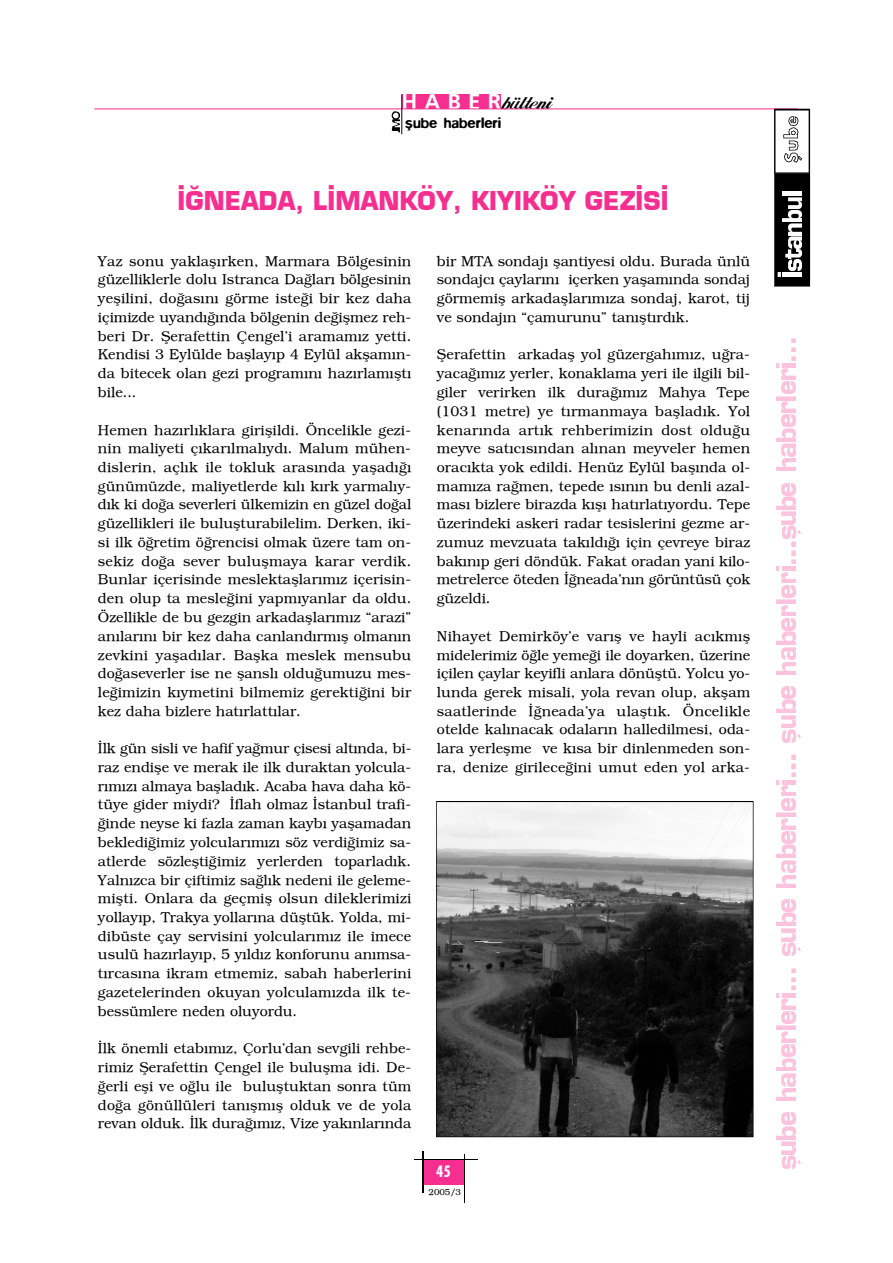
<style>
.page{position:relative;width:893px;height:1263px;background:#fff}
.page>*{position:absolute;margin:0;border:0;box-sizing:border-box;transform-origin:0 0}
.t1{font:700 27px "Eurostile";color:#f52e90;scale:.95 1}
.t2{font:21px "Alice Script";color:#000}
.t3{font:500 15px "Blur";color:#000}
.t4{font:700 condensed 15px "Futura";color:#fff}
.t5{font:14.25px/18.8px "Bookman";letter-spacing:.005em;color:#000;text-align:justify}
.t6{font:8.7px "Bookman";color:#000}
.s1{font-family:"Frugal Sans";font-weight:700;font-size:22.5px;color:#fff}
</style>
<div class="page">
<div style="left:422px;top:1160px;width:42px;height:24px;background:#f52e90"></div>
<hr style="left:422px;top:1151px;width:1px;height:41px;background:#000">
<hr style="left:464px;top:1154px;width:1px;height:49px;background:#000">
<hr style="left:414px;top:1160px;width:64px;height:1px;background:#000">
<svg style="left:391px;top:112px;width:9px;height:20px"></svg>
<div style="left:402px;top:94px;width:98px;height:15px;background:#f52e90"></div>
<hr style="left:94px;top:109px;width:703px;height:1px;background:#f52e90">
<hr style="left:401px;top:94px;width:1px;height:40px;background:#000">
<svg style="left:774px;top:109px;width:36px;height:178px"></svg>
<img style="left:783px;top:113px;width:21px;height:49px">
<img style="left:777px;top:273px;width:24px;height:4px">
<img style="left:787px;top:260px;width:14px;height:11px">
<img style="left:777px;top:249px;width:24px;height:10px">
<img style="left:787px;top:237px;width:14px;height:11px">
<img style="left:787px;top:224px;width:14px;height:11px">
<img style="left:777px;top:211px;width:24px;height:11px">
<img style="left:787px;top:198px;width:14px;height:11px">
<img style="left:777px;top:192px;width:24px;height:3px">
<img style="left:782px;top:1156px;width:18px;height:13px">
<img style="left:781px;top:1142px;width:14px;height:12px">
<img style="left:776px;top:1126px;width:19px;height:13px">
<img style="left:781px;top:1113px;width:14px;height:12px">
<img style="left:776px;top:1088px;width:19px;height:13px">
<img style="left:781px;top:1074px;width:14px;height:12px">
<img style="left:776px;top:1058px;width:19px;height:13px">
<img style="left:781px;top:1045px;width:14px;height:12px">
<img style="left:781px;top:1031px;width:14px;height:11px">
<img style="left:781px;top:1012px;width:14px;height:12px">
<img style="left:781px;top:998px;width:14px;height:11px">
<img style="left:776px;top:993px;width:19px;height:4px">
<img style="left:791px;top:986px;width:4px;height:4px">
<img style="left:791px;top:977px;width:4px;height:4px">
<img style="left:791px;top:968px;width:4px;height:4px">
<img style="left:782px;top:942px;width:18px;height:13px">
<img style="left:781px;top:929px;width:14px;height:12px">
<img style="left:776px;top:913px;width:19px;height:13px">
<img style="left:781px;top:900px;width:14px;height:12px">
<img style="left:776px;top:875px;width:19px;height:12px">
<img style="left:781px;top:860px;width:14px;height:13px">
<img style="left:776px;top:845px;width:19px;height:13px">
<img style="left:781px;top:832px;width:14px;height:12px">
<img style="left:781px;top:818px;width:14px;height:11px">
<img style="left:781px;top:798px;width:14px;height:13px">
<img style="left:781px;top:785px;width:14px;height:11px">
<img style="left:776px;top:780px;width:19px;height:4px">
<img style="left:791px;top:773px;width:4px;height:4px">
<img style="left:791px;top:764px;width:4px;height:4px">
<img style="left:791px;top:755px;width:4px;height:4px">
<img style="left:782px;top:729px;width:18px;height:13px">
<img style="left:781px;top:716px;width:14px;height:12px">
<img style="left:776px;top:700px;width:19px;height:13px">
<img style="left:781px;top:687px;width:14px;height:12px">
<img style="left:776px;top:662px;width:19px;height:12px">
<img style="left:781px;top:647px;width:14px;height:13px">
<img style="left:776px;top:632px;width:19px;height:13px">
<img style="left:781px;top:618px;width:14px;height:13px">
<img style="left:781px;top:605px;width:14px;height:11px">
<img style="left:781px;top:585px;width:14px;height:13px">
<img style="left:781px;top:572px;width:14px;height:11px">
<img style="left:776px;top:567px;width:19px;height:4px">
<img style="left:791px;top:559px;width:4px;height:5px">
<img style="left:791px;top:551px;width:4px;height:4px">
<img style="left:791px;top:542px;width:4px;height:4px">
<img style="left:782px;top:526px;width:18px;height:13px">
<img style="left:781px;top:512px;width:14px;height:12px">
<img style="left:776px;top:496px;width:19px;height:13px">
<img style="left:781px;top:483px;width:14px;height:12px">
<img style="left:776px;top:459px;width:19px;height:12px">
<img style="left:781px;top:444px;width:14px;height:12px">
<img style="left:776px;top:428px;width:19px;height:13px">
<img style="left:781px;top:415px;width:14px;height:12px">
<img style="left:781px;top:402px;width:14px;height:11px">
<img style="left:781px;top:382px;width:14px;height:12px">
<img style="left:781px;top:369px;width:14px;height:10px">
<img style="left:776px;top:364px;width:19px;height:4px">
<img style="left:791px;top:356px;width:4px;height:4px">
<img style="left:791px;top:347px;width:4px;height:4px">
<img style="left:791px;top:338px;width:4px;height:5px">
<svg style="left:436px;top:801px;width:317px;height:336px;background:#5a5a5a"></svg>
<h2 class="t2" style="left:401px;top:89px;width:150px"><span class="s1">H A B E R</span>bülteni</h2>
<p class="t3" style="left:405px;top:114px;width:98px">flube haberleri</p>
<h1 class="t1" style="left:177px;top:188px;width:518px">‹⁄NEADA, L‹MANKÖY, KIYIKÖY GEZ‹S‹</h1>
<p class="t5" style="left:98px;top:251px;width:315px">Yaz sonu yaklafl›rken, Marmara Bölgesinin güzelliklerle dolu Istranca Da¤lar› bölgesinin yeflilini, do¤as›n› görme iste¤i bir kez daha içimizde uyand›¤›nda bölgenin de¤iflmez reh&shy;beri Dr. fierafettin Çengel’i aramam›z yetti.<br>Kendisi 3 Eylülde bafllay›p 4 Eylül akflam›n&shy;da bitecek olan gezi program›n› haz›rlam›flt› bile...</p>
<p class="t5" style="left:98px;top:420px;width:315px">Hemen haz›rl›klara giriflildi. Öncelikle gezi&shy;nin maliyeti ç›kar›lmal›yd›. Malum mühen&shy;dislerin, açl›k ile tokluk aras›nda yaflad›¤› günümüzde, maliyetlerde k›l› k›rk yarmal›y&shy;d›k ki do¤a severleri ülkemizin en güzel do¤al güzellikleri ile buluflturabilelim. Derken, iki&shy;si ilk ö¤retim ö¤rencisi olmak üzere tam on&shy;sekiz do¤a sever buluflmaya karar verdik.<br>Bunlar içerisinde meslektafllar›m›z içerisin&shy;den olup ta mesle¤ini yapm›yanlar da oldu.<br>Özellikle de bu gezgin arkadafllar›m›z “arazi” an›lar›n› bir kez daha canland›rm›fl olman›n zevkini yaflad›lar. Baflka meslek mensubu do¤aseverler ise ne flansl› oldu¤umuzu mes&shy;le¤imizin k›ymetini bilmemiz gerekti¤ini bir kez daha bizlere hat›rlatt›lar.</p>
<p class="t5" style="left:98px;top:739px;width:315px">‹lk gün sisli ve hafif ya¤mur çisesi alt›nda, bi&shy;raz endifle ve merak ile ilk duraktan yolcula&shy;r›m›z› almaya bafllad›k. Acaba hava daha kö&shy;tüye gider miydi? ‹flah olmaz ‹stanbul trafi-¤inde neyse ki fazla zaman kayb› yaflamadan bekledi¤imiz yolcular›m›z› söz verdi¤imiz sa&shy;atlerde sözleflti¤imiz yerlerden toparlad›k.<br>Yaln›zca bir çiftimiz sa¤l›k nedeni ile geleme&shy;miflti. Onlara da geçmifl olsun dileklerimizi yollay›p, Trakya yollar›na düfltük. Yolda, mi&shy;dibüste çay servisini yolcular›m›z ile imece usulü haz›rlay›p, 5 y›ld›z konforunu an›msa&shy;t›rcas›na ikram etmemiz, sabah haberlerini gazetelerinden okuyan yolculam›zda ilk te&shy;bessümlere neden oluyordu.</p>
<p class="t5" style="left:98px;top:1039px;width:315px">‹lk önemli etab›m›z, Çorlu’dan sevgili rehbe&shy;rimiz fierafettin Çengel ile buluflma idi. De-¤erli efli ve o¤lu ile bulufltuktan sonra tüm do¤a gönüllüleri tan›flm›fl olduk ve de yola revan olduk. ‹lk dura¤›m›z, Vize yak›nlar›nda</p>
<p class="t5" style="left:437px;top:251px;width:315px">bir MTA sondaj› flantiyesi oldu. Burada ünlü sondajc› çaylar›n› içerken yaflam›nda sondaj görmemifl arkadafllar›m›za sondaj, karot, tij ve sondaj›n “çamurunu” tan›flt›rd›k.</p>
<p class="t5" style="left:437px;top:345px;width:315px">fierafettin arkadafl yol güzergah›m›z, u¤ra&shy;yaca¤›m›z yerler, konaklama yeri ile ilgili bil&shy;giler verirken ilk dura¤›m›z Mahya Tepe (1031 metre) ye t›rmanmaya bafllad›k. Yol kenar›nda art›k rehberimizin dost oldu¤u meyve sat›c›s›ndan al›nan meyveler hemen orac›kta yok edildi. Henüz Eylül bafl›nda ol&shy;mam›za ra¤men, tepede ›s›n›n bu denli azal&shy;mas› bizlere birazda k›fl› hat›rlat›yordu. Tepe üzerindeki askeri radar tesislerini gezme ar&shy;zumuz mevzuata tak›ld›¤› için çevreye biraz bak›n›p geri döndük. Fakat oradan yani kilo&shy;metrelerce öteden ‹¤neada’n›n görüntüsü çok güzeldi.</p>
<p class="t5" style="left:437px;top:627px;width:315px">Nihayet Demirköy’e var›fl ve hayli ac›km›fl midelerimiz ö¤le yeme¤i ile doyarken, üzerine içilen çaylar keyifli anlara dönüfltü. Yolcu yo&shy;lunda gerek misali, yola revan olup, akflam saatlerinde ‹¤neada’ya ulaflt›k. Öncelikle otelde kal›nacak odalar›n halledilmesi, oda&shy;lara yerleflme ve k›sa bir dinlenmeden son&shy;ra, denize girilece¤ini umut eden yol arka-</p>
<p class="t4" style="left:436px;top:1162px;width:16px">45</p>
<p class="t6" style="left:428px;top:1187px;width:34px">2005/3</p>
</div>
